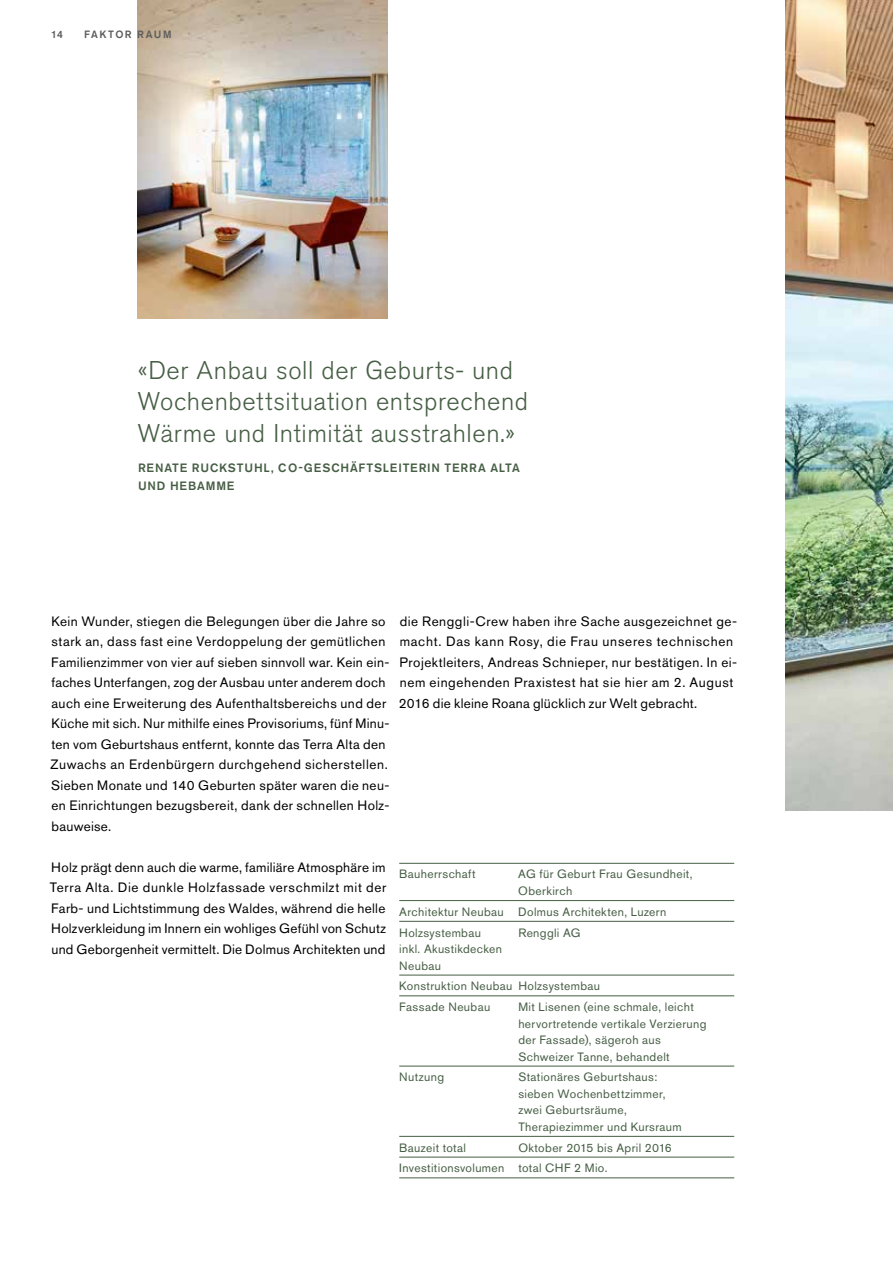
<style>
.page{position:relative;width:893px;height:1263px;background:#fff}
.page>*{position:absolute;margin:0;border:0;box-sizing:border-box;transform-origin:0 0}
.t1{font:300 25.5px/31.5px "Akzidenz Grotesk Pro";letter-spacing:.025em;color:#465e44}
.t2{font:13.5px/20.5px "Akzidenz Grotesk Pro";letter-spacing:.03em;color:#000}
.t3{font:12px/16.5px "Akzidenz Grotesk Pro";letter-spacing:.03em;color:#465e44}
.t4{font:500 12px/18px "Akzidenz Grotesk Pro";letter-spacing:.07em;color:#465e44}
.t5{font:500 10.5px "Akzidenz Grotesk Pro";letter-spacing:.145em;color:#5d5c5b}
</style>
<div class="page">
<img style="left:138px;top:0;width:249px;height:319px">
<img style="left:785px;top:0;width:108px;height:810px">
<hr style="left:399px;top:863px;width:335px;height:1px;background:#465e44">
<hr style="left:399px;top:900px;width:335px;height:1px;background:#465e44">
<hr style="left:399px;top:921px;width:335px;height:1px;background:#465e44">
<hr style="left:399px;top:975px;width:335px;height:1px;background:#465e44">
<hr style="left:399px;top:995px;width:335px;height:1px;background:#465e44">
<hr style="left:399px;top:1066px;width:335px;height:1px;background:#465e44">
<hr style="left:399px;top:1136px;width:335px;height:1px;background:#465e44">
<hr style="left:399px;top:1157px;width:335px;height:1px;background:#465e44">
<hr style="left:399px;top:1177px;width:335px;height:1px;background:#465e44">
<p class="t5" style="left:51px;top:28px;width:14px">14</p>
<p class="t5" style="left:84px;top:28px;width:89px">FAKTOR RAUM</p>
<h1 class="t1" style="left:138px;top:354px;width:392px">«Der Anbau soll der Geburts- und<br>Wochenbettsituation entsprechend<br>Wärme und Intimität ausstrahlen.»</h1>
<p class="t4" style="left:138px;top:458px;width:383px">RENATE RUCKSTUHL, CO-GESCHÄFTSLEITERIN TERRA ALTA<br>UND HEBAMME</p>
<p class="t2" style="left:399px;top:611px;width:340px">die Renggli-Crew haben ihre Sache ausgezeichnet ge&shy;macht. Das kann Rosy, die Frau unseres technischen Projektleiters, Andreas Schnieper, nur bestätigen. In ei&shy;nem eingehenden Praxistest hat sie hier am 2. August 2016 die kleine Roana glücklich zur Welt gebracht.</p>
<p class="t2" style="left:50px;top:611px;width:340px">Kein Wunder, stiegen die Belegungen über die Jahre so stark an, dass fast eine Verdoppelung der gemütlichen Familienzimmer von vier auf sieben sinnvoll war. Kein ein&shy;faches Unterfangen, zog der Ausbau unter anderem doch auch eine Erweiterung des Aufenthaltsbereichs und der Küche mit sich. Nur mithilfe eines Provisoriums, fünf Minu&shy;ten vom Geburtshaus entfernt, konnte das Terra Alta den Zuwachs an Erdenbürgern durchgehend sicherstellen.<br>Sieben Monate und 140 Geburten später waren die neu&shy;en Einrichtungen bezugsbereit, dank der schnellen Holz&shy;bauweise.</p>
<p class="t2" style="left:50px;top:857px;width:338px;text-align:justify">Holz prägt denn auch die warme, familiäre Atmosphäre im Terra Alta. Die dunkle Holzfassade verschmilzt mit der Farb- und Lichtstimmung des Waldes, während die helle Holzverkleidung im Innern ein wohliges Gefühl von Schutz und Geborgenheit vermittelt. Die Dolmus Architekten und</p>
<p class="t3" style="left:399px;top:866px;width:78px">Bauherrschaft</p>
<p class="t3" style="left:518px;top:866px;width:176px">AG für Geburt Frau Gesundheit,<br>Oberkirch</p>
<p class="t3" style="left:399px;top:901px;width:269px;line-height:20.7px">Architektur Neubau Dolmus Architekten, Luzern<br>Holzsystembau</p>
<p class="t3" style="left:518px;top:924px;width:64px">Renggli AG</p>
<p class="t3" style="left:399px;top:940px;width:104px">inkl. Akustikdecken<br>Neubau</p>
<p class="t3" style="left:399px;top:976px;width:202px;line-height:20.7px">Konstruktion Neubau Holzsystembau<br>Fassade Neubau</p>
<p class="t3" style="left:518px;top:998px;width:190px">Mit Lisenen (eine schmale, leicht hervortretende vertikale Verzierung der Fassade), sägeroh aus<br>Schweizer Tanne, behandelt</p>
<p class="t3" style="left:399px;top:1069px;width:46px">Nutzung</p>
<p class="t3" style="left:518px;top:1069px;width:165px">Stationäres Geburtshaus: sieben Wochenbettzimmer, zwei Geburtsräume,<br>Therapiezimmer und Kursraum</p>
<p class="t3" style="left:399px;top:1139px;width:68px">Bauzeit total</p>
<p class="t3" style="left:399px;top:1137px;width:274px;line-height:20.7px;text-indent:119px">Oktober 2015 bis April 2016<br>Investitionsvolumen total CHF 2 Mio.</p>
</div>
